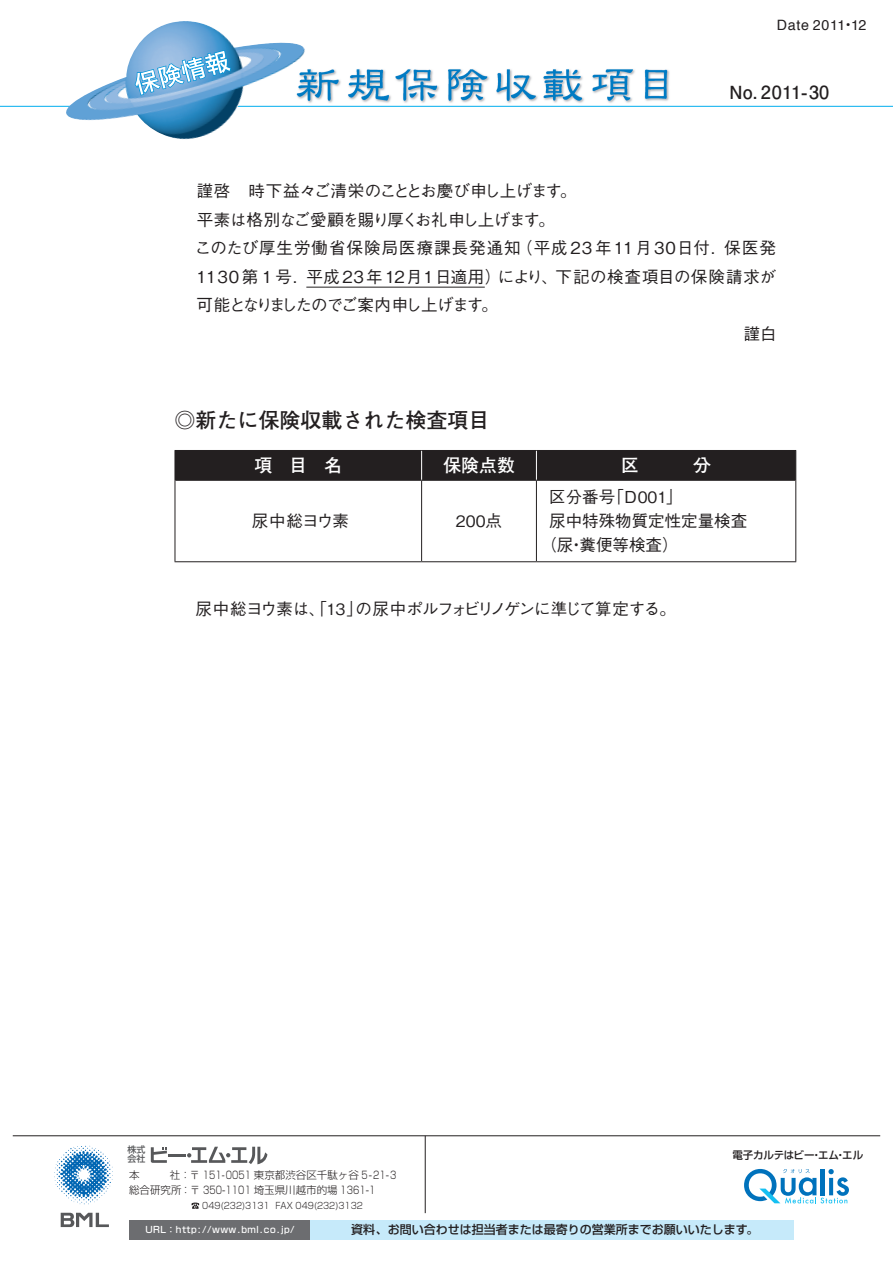
<style>
.page{position:relative;width:893px;height:1263px;background:#fff}
.page>*{position:absolute;margin:0;border:0;box-sizing:border-box;transform-origin:0 0}
.t1{font:700 21px "Futo Go B101 Pro";color:#231f20}
.t2{font:700 18px "Futo Go B101 Pro";color:#231f20}
.t3{font:700 18px "Futo Go B101 Pro";color:#fff}
.t4{font:500 16.5px "Gothic BBB Pro";color:#231f20}
.t5{font:500 16.5px "Gothic BBB Pro";letter-spacing:.05em;color:#231f20}
.t6{font:500 16.5px "Gothic BBB Pro";letter-spacing:.06em;color:#231f20}
.t7{font:500 16.5px "Gothic BBB Pro";letter-spacing:-.04em;color:#231f20}
.t8{font:500 16.5px "Gothic BBB Pro";letter-spacing:-.025em;color:#231f20}
.t9{font:500 16.5px "Gothic BBB Pro";letter-spacing:-.035em;color:#231f20}
.t10{font:500 16.5px "Gothic BBB Pro";letter-spacing:-.085em;color:#231f20}
.t11{font:500 15.6px "Gothic BBB Pro";color:#231f20}
.t12{font:14.25px "Helvetica";letter-spacing:.05em;color:#231f20}
.t13{font:500 12px "Shin Go";color:#231f20}
.t14{font:300 10.5px/15px "Shin Go";color:#231f20}
.t15{font:500 10.5px "Shin Go Pro";letter-spacing:-.025em;color:#231f20}
.t16{font:300 9px "Shin Go";color:#231f20;scale:.9 1}
.t17{font:500 9px "Shin Go";letter-spacing:.05em;color:#fff}
.t18{font:500 9px/9.4px "Shin Go";color:#57585a}
.s1{font-family:"Shin Go Pro";font-weight:500}
.s2{font-size:16.5px}
.s3{font-size:15.6px}
</style>
<div class="page">
<hr style="left:306px;top:287px;width:179px;height:1px;background:#231f20">
<hr style="left:175px;top:480px;width:247px;height:1px;background:#231f20">
<hr style="left:422px;top:480px;width:114px;height:1px;background:#231f20">
<hr style="left:536px;top:480px;width:259px;height:1px;background:#231f20">
<hr style="left:175px;top:480px;width:1px;height:81px;background:#231f20">
<hr style="left:795px;top:480px;width:1px;height:81px;background:#231f20">
<hr style="left:175px;top:561px;width:247px;height:1px;background:#231f20">
<hr style="left:422px;top:561px;width:114px;height:1px;background:#231f20">
<hr style="left:536px;top:561px;width:260px;height:1px;background:#231f20">
<div style="left:175px;top:450px;width:621px;height:30px;background:#231f20"></div>
<hr style="left:421px;top:481px;width:1px;height:80px;background:#231f20">
<hr style="left:536px;top:481px;width:1px;height:80px;background:#231f20">
<hr style="left:0;top:106px;width:893px;height:1px;background:#00aeef">
<img style="left:63px;top:21px;width:246px;height:119px">
<svg style="left:134px;top:49px;width:98px;height:47px;background:#86bbe1"></svg>
<img style="left:293px;top:64px;width:377px;height:41px">
<hr style="left:425px;top:1136px;width:1px;height:77px;background:#231f20">
<hr style="left:13px;top:1135px;width:867px;height:1px;background:#231f20">
<svg style="left:151px;top:1147px;width:16px;height:16px"></svg>
<hr style="left:168px;top:1154px;width:17px;height:3px;background:#57585a">
<svg style="left:187px;top:1147px;width:80px;height:17px"></svg>
<svg style="left:191px;top:1202px;width:8px;height:7px"></svg>
<div style="left:310px;top:1220px;width:484px;height:19px;background:#c6eafa"></div>
<div style="left:130px;top:1220px;width:180px;height:19px;background:#6c6d70"></div>
<svg style="left:744px;top:1169px;width:105px;height:34px"></svg>
<svg style="left:54px;top:1146px;width:59px;height:58px"></svg>
<svg style="left:61px;top:1213px;width:48px;height:14px"></svg>
<h3 class="t12" style="left:777px;top:14px;width:91px">Date 2011<span class="s1">・</span>12</h3>
<h2 class="t2" style="left:729px;top:78px;width:102px">No. 2011-30</h2>
<h3 class="t8" style="left:197px;top:178px;width:382px">謹啓　時下益々ご清栄のこととお慶び申し上げます。</h3>
<h3 class="t9" style="left:197px;top:206px;width:360px">平素は格別なご愛顧を賜り厚くお礼申し上げます。</h3>
<h3 class="t6" style="left:195px;top:235px;width:582px">このたび厚生労働省保険局医療課長発通知（平成23 年11月30日付．保医発</h3>
<h3 class="t5" style="left:197px;top:263px;width:581px">1130 第 1号．平成23年12月1日適用）により、下記の検査項目の保険請求が</h3>
<h3 class="t10" style="left:197px;top:292px;width:303px">可能となりましたのでご案内申し上げます。</h3>
<h3 class="t4" style="left:744px;top:320px;width:34px">謹白</h3>
<h1 class="t1" style="left:174px;top:404px;width:316px">◎新たに保険収載された検査項目</h1>
<h2 class="t3" style="left:255px;top:451px;width:89px">項　目　名</h2>
<h2 class="t3" style="left:443px;top:451px;width:73px">保険点数</h2>
<h3 class="t4" style="left:252px;top:508px;width:99px">尿中総ヨウ素</h3>
<h3 class="t11" style="left:456px;top:509px;width:48px">200<span class="s2">点</span></h3>
<h3 class="t4" style="left:549px;top:484px;width:135px">区分番号「D<span class="s3">001</span>」</h3>
<h3 class="t4" style="left:549px;top:508px;width:199px">尿中特殊物質定性定量検査</h3>
<h3 class="t4" style="left:540px;top:532px;width:140px">（尿・糞便等検査）</h3>
<h3 class="t7" style="left:196px;top:595px;width:482px">尿中総ヨウ素は、「<span class="s3">13</span>」の尿中ポルフォビリノゲンに準じて算定する。</h3>
<p class="t18" style="left:127px;top:1144px;width:19px">株式会社</p>
<p class="t14" style="left:129px;top:1167px;width:269px">本 　　 社：〒 151-0051 東京都渋谷区千駄ヶ谷 5-21-3総合研究所：〒 350-1101 埼玉県川越市的場 1361-1</p>
<p class="t16" style="left:202px;top:1200px;width:180px">049(232)3131　FAX 049(232)3132</p>
<p class="t17" style="left:145px;top:1224px;width:151px">URL：http: //www.bml.co.jp/</p>
<p class="t13" style="left:351px;top:1222px;width:409px">資料、お問い合わせは担当者または最寄りの営業所までお願いいたします。</p>
<p class="t15" style="left:732px;top:1146px;width:132px">電子カルテはビー・エム・エル</p>
</div>
